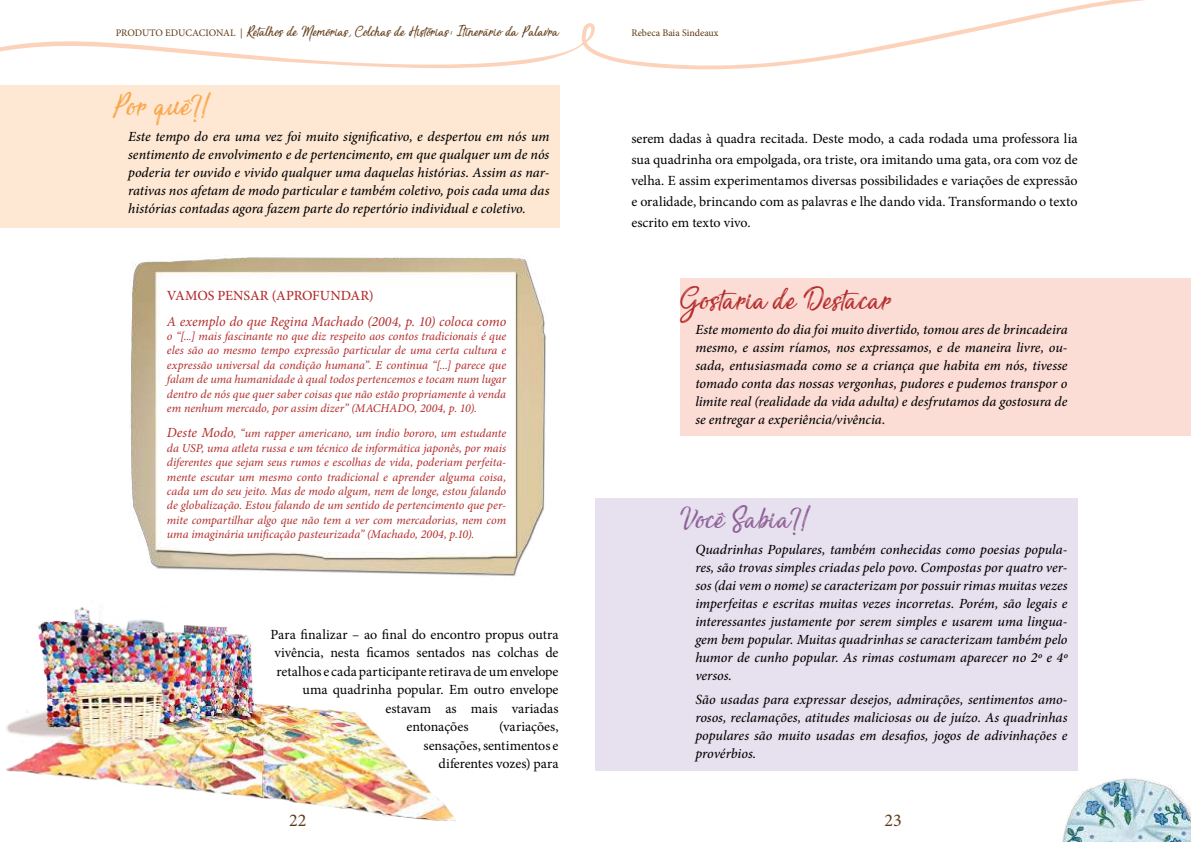
<style>
.page{position:relative;width:1191px;height:842px;background:#fff}
.page>*{position:absolute;margin:0;border:0;box-sizing:border-box;transform-origin:0 0}
.t1{font:40px "Sensations and Qualities";letter-spacing:.02em;color:#b32c2c}
.t2{font:40px "Sensations and Qualities";letter-spacing:.02em;color:#8e6096}
.t3{font:40px "Sensations and Qualities";letter-spacing:.015em;color:#f9a64a}
.t4{font:19px "Sensations and Qualities";color:#603813}
.t5{font:18px "Minion Pro";color:#603813}
.t6{font:italic 500 14px/18px "Minion Pro";letter-spacing:-.005em;color:#000;text-align:justify}
.t7{font:14px/21px "Minion Pro";letter-spacing:-.005em;color:#000;text-align:right}
.t8{font:italic 14px "Minion Pro";color:#b32c2c}
.t9{font:500 14px "Minion Pro";letter-spacing:-.01em;color:#b32c2c}
.t10{font:italic 12px/14.4px "Minion Pro";color:#b32c2c;text-align:justify}
.t11{font:10px "Minion Pro";color:#603813}
.s1{font-family:"Minion Pro";font-size:10px}
.s2{font-family:"mellonydrybrush";font-size:30px}
.s3{font-size:14px}
</style>
<div class="page">
<img style="left:0;top:85px;width:1191px;height:757px">
<svg style="left:0;top:41px;width:576px;height:27px"></svg>
<svg style="left:576px;top:0;width:569px;height:70px"></svg>
<div style="left:0;top:635px;width:233px;height:207px;background:#fff"></div>
<div style="left:0;top:85px;width:559px;height:142px;background:#fee8d4"></div>
<img style="left:114px;top:239px;width:445px;height:354px">
<img style="left:0;top:595px;width:455px;height:233px">
<div style="left:680px;top:279px;width:511px;height:157px;background:#fcddd6"></div>
<div style="left:595px;top:498px;width:482px;height:273px;background:#e7e1ef"></div>
<h2 class="t4" style="left:116px;top:22px;width:445px"><span class="s1">PRODUTO EDUCACIONAL |</span> Retalhos de Memórias, Colchas de Histórias: Itinerário da Palavra</h2>
<p class="t11" style="left:631px;top:26px;width:89px">Rebeca Baia Sindeaux</p>
<h1 class="t3" style="left:113px;top:86px;width:100px">Por quê<span class="s2">?</span>!</h1>
<p class="t6" style="left:128px;top:127px;width:423px">Este tempo do era uma vez foi muito significativo, e despertou em nós um sentimento de envolvimento e de pertencimento, em que qualquer um de nós poderia ter ouvido e vivido qualquer uma daquelas histórias. Assim as nar&shy;rativas nos afetam de modo particular e também coletivo, pois cada uma das histórias contadas agora fazem parte do repertório individual e coletivo.</p>
<p class="t9" style="left:167px;top:286px;width:208px">VAMOS PENSAR (APROFUNDAR)</p>
<p class="t8" style="left:167px;top:312px;width:341px">A exemplo do que Regina Machado (2004, p. 10) coloca como</p>
<p class="t10" style="left:167px;top:329px;width:341px">o “[...] mais fascinante no que diz respeito aos contos tradicionais é que eles são ao mesmo tempo expressão particular de uma certa cultura e expressão universal da condição humana”. E continua “[...] parece que falam de uma humanidade à qual todos pertencemos e tocam num lugar dentro de nós que quer saber coisas que não estão propriamente à venda em nenhum mercado, por assim dizer” (MACHADO, 2004, p. 10).</p>
<p class="t10" style="left:167px;top:426px;width:341px"><span class="s3">Deste Modo</span>, “um rapper americano, um índio bororo, um estudante da USP, uma atleta russa e um técnico de informática japonês, por mais diferentes que sejam seus rumos e escolhas de vida, poderiam perfeita&shy;mente escutar um mesmo conto tradicional e aprender alguma coisa, cada um do seu jeito. Mas de modo algum, nem de longe, estou falando de globalização. Estou falando de um sentido de pertencimento que per&shy;mite compartilhar algo que não tem a ver com mercadorias, nem com uma imaginária unificação pasteurizada” (Machado, 2004, p.10).</p>
<p class="t7" style="left:270px;top:624px;width:290px">Para finalizar – ao final do encontro propus outra</p>
<p class="t7" style="left:274px;top:642px;width:286px">vivência, nesta ficamos sentados nas colchas de</p>
<p class="t7" style="left:276px;top:661px;width:283px">retalhos e cada participante retirava de um envelope</p>
<p class="t7" style="left:302px;top:679px;width:258px">uma quadrinha popular. Em outro envelope</p>
<p class="t7" style="left:385px;top:698px;width:174px">estavam as mais variadas</p>
<p class="t7" style="left:406px;top:716px;width:63px">entonações</p>
<p class="t7" style="left:423px;top:717px;width:137px;line-height:18.5px">(variações,<br>sensações, sentimentos e diferentes vozes) para</p>
<p class="t7" style="left:631px;top:129px;width:447px;text-align:justify">serem dadas à quadra recitada. Deste modo, a cada rodada uma professora lia sua quadrinha ora empolgada, ora triste, ora imitando uma gata, ora com voz de velha. E assim experimentamos diversas possibilidades e variações de expressão e oralidade, brincando com as palavras e lhe dando vida. Transformando o texto escrito em texto vivo.</p>
<h1 class="t1" style="left:680px;top:280px;width:214px">Gostaria de Destacar</h1>
<p class="t6" style="left:695px;top:321px;width:374px">Este momento do dia foi muito divertido, tomou ares de brincadeira mesmo, e assim ríamos, nos expressamos, e de maneira livre, ou&shy;sada, entusiasmada como se a criança que habita em nós, tivesse tomado conta das nossas vergonhas, pudores e pudemos transpor o limite real (realidade da vida adulta) e desfrutamos da gostosura de se entregar a experiência/vivência.</p>
<h1 class="t2" style="left:680px;top:499px;width:132px">Você Sabia<span class="s2">?</span>!</h1>
<p class="t6" style="left:695px;top:540px;width:374px">Quadrinhas Populares, também conhecidas como poesias popula&shy;res, são trovas simples criadas pelo povo. Compostas por quatro ver&shy;sos (dai vem o nome) se caracterizam por possuir rimas muitas vezes imperfeitas e escritas muitas vezes incorretas. Porém, são legais e interessantes justamente por serem simples e usarem uma lingua&shy;gem bem popular. Muitas quadrinhas se caracterizam também pelo humor de cunho popular. As rimas costumam aparecer no 2º e 4º versos.</p>
<p class="t6" style="left:695px;top:690px;width:374px">São usadas para expressar desejos, admirações, sentimentos amo&shy;rosos, reclamações, atitudes maliciosas ou de juízo. As quadrinhas populares são muito usadas em desafios, jogos de adivinhações e provérbios.</p>
<p class="t5" style="left:289px;top:808px;width:19px">22</p>
<p class="t5" style="left:884px;top:808px;width:19px">23</p>
</div>
